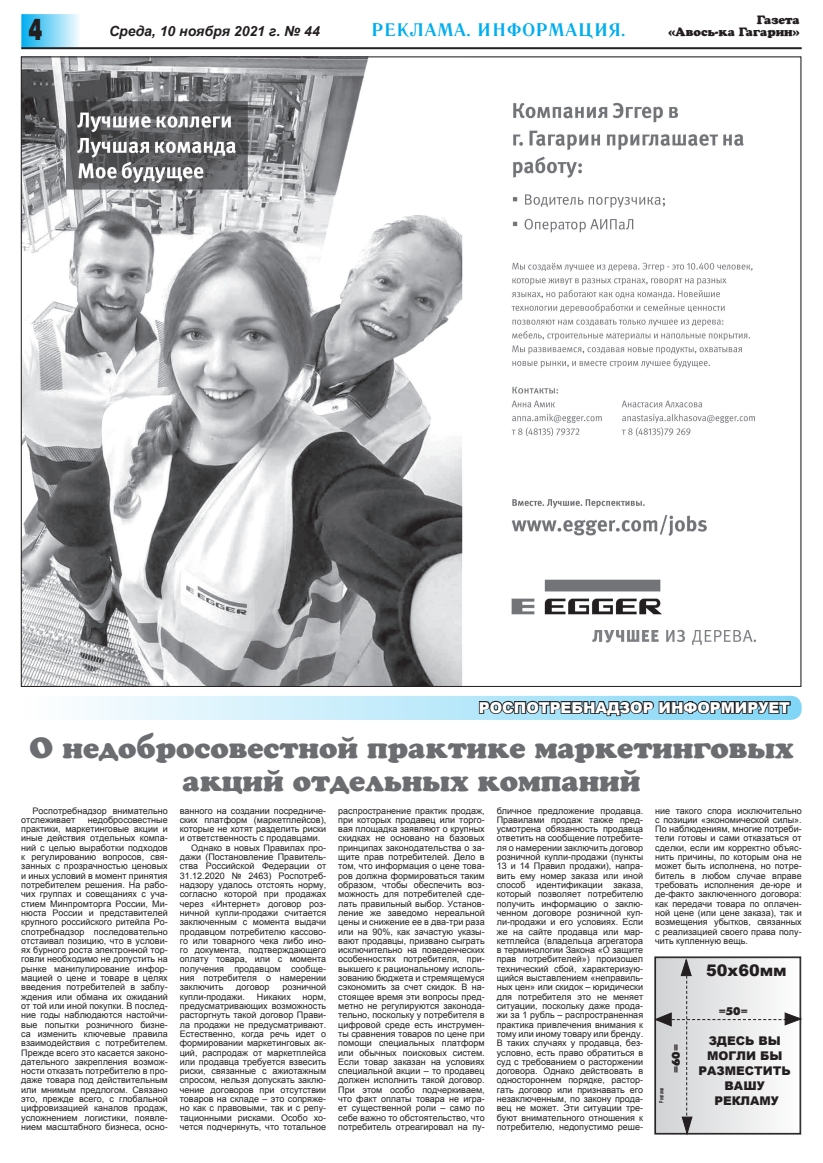
<style>
.page{position:relative;width:823px;height:1163px;background:#fff}
.page>*{position:absolute;margin:0;border:0;box-sizing:border-box;transform-origin:0 0}
.t1{font:30px "Futuris Extra C Bold";color:#231f20;scale:.67 1}
.t2{font:29px/33px "AG Crown Style";color:#6c6d70;text-align:center}
.t3{font:700 18px "Literaturnaya";letter-spacing:-.04em;color:#00aeef}
.t4{font:900 16px "Arial";color:#231f20}
.t5{font:900 15px "Arial";color:#fff}
.t6{font:italic 700 14px "Arial";color:#231f20}
.t7{font:900 12px/15px "Arial";color:#231f20;text-align:center}
.t8{font:12px/12px "AG Crown Style";color:#231f20;text-align:right}
.t9{font:11px "Futuris Extra C Bold";color:#231f20}
.t10{font:9px/9.3px "Arial";color:#231f20;text-align:justify}
.t11{font:700 5.8px "Arial";color:#231f20;scale:.61 1}
</style>
<div class="page">
<div style="left:21px;top:14px;width:59px;height:34px;background:linear-gradient(to right,#01aeef,#f7fcfe);border:1px solid #00aeef"></div>
<hr style="left:21px;top:47px;width:780px;height:2px;background:#231f20">
<svg style="left:654px;top:956px;width:147px;height:178px"></svg>
<div style="left:21px;top:695px;width:780px;height:24px;background:linear-gradient(to right,#fffefe,#80d6f7);border-radius:11px"></div>
<svg style="left:477px;top:695px;width:314px;height:22px;background:#6e92a0"></svg>
<img style="left:23px;top:59px;width:733px;height:625px">
<h1 class="t1" style="left:29px;top:14px;width:22px">4</h1>
<h3 class="t6" style="left:109px;top:22px;width:212px">Среда, 10 ноября 2021 г. № 44</h3>
<h3 class="t3" style="left:370px;top:19px;width:256px">РЕКЛАМА. ИНФОРМАЦИЯ.</h3>
<h3 class="t8" style="left:668px;top:13px;width:132px">Газета<br>«Авось-ка Гагарин»</h3>
<h3 class="t5" style="left:478px;top:696px;width:312px">РОСПОТРЕБНАДЗОР ИНФОРМИРУЕТ</h3>
<h2 class="t2" style="left:29px;top:731px;width:765px">О недобросовестной практике маркетинговых акций отдельных компаний</h2>
<p class="t10" style="left:21px;top:805px;width:148px;text-indent:11px">Роспотребнадзор внимательно отслеживает</p>
<p class="t10" style="left:338px;top:805px;width:148px">распространение практик продаж, при которых продавец или торго&shy;вая площадка заявляют о крупных скидках не основано на базовых принципах законодательства о за&shy;щите прав потребителей. Дело в том, что информация о цене това&shy;ров должна формироваться таким образом, чтобы обеспечить воз&shy;можность для потребителей сде&shy;лать правильный выбор. Установ&shy;ление же заведомо нереальной цены и снижение ее в два-три раза или на 90%, как зачастую указы&shy;вают продавцы, призвано сыграть исключительно на поведенческих особенностях потребителя, при&shy;выкшего к рациональному исполь&shy;зованию бюджета и стремящемуся сэкономить за счет скидок. В на&shy;стоящее время эти вопросы пред&shy;метно не регулируются законода&shy;тельно, поскольку у потребителя в цифровой среде есть инструмен&shy;ты сравнения товаров по цене при помощи специальных платформ или обычных поисковых систем.<br>Если товар заказан на условиях специальной акции – то продавец должен исполнить такой договор.<br>При этом особо подчеркиваем, что факт оплаты товара не игра&shy;ет существенной роли – само по себе важно то обстоятельство, что потребитель отреагировал на пу-</p>
<p class="t10" style="left:496px;top:805px;width:148px">бличное предложение продавца.<br>Правилами продаж также пред&shy;усмотрена обязанность продавца ответить на сообщение потребите&shy;ля о намерении заключить договор розничной купли-продажи (пункты 13 и 14 Правил продажи), напра&shy;вить ему номер заказа или иной способ идентификации заказа, который позволяет потребителю получить информацию о заклю&shy;ченном договоре розничной куп&shy;ли-продажи и его условиях. Если же на сайте продавца или мар&shy;кетплейса (владельца агрегатора в терминологии Закона «О защите прав потребителей») произошел технический сбой, характеризую&shy;щийся выставлением «неправиль&shy;ных цен» или скидок – юридически для потребителя это не меняет ситуации, поскольку даже прода&shy;жи за 1 рубль – распространенная практика привлечения внимания к тому или иному товару или бренду.<br>В таких случаях у продавца, без&shy;условно, есть право обратиться в суд с требованием о расторжении договора. Однако действовать в одностороннем порядке, растор&shy;гать договор или признавать его незаключенным, по закону прода&shy;вец не может. Эти ситуации тре&shy;буют внимательного отношения к потребителю, недопустимо реше-</p>
<p class="t10" style="left:654px;top:805px;width:148px">ние такого спора исключительно с позиции «экономической силы».<br>По наблюдениям, многие потреби&shy;тели готовы и сами отказаться от сделки, если им корректно объяс&shy;нить причины, по которым она не может быть исполнена, но потре&shy;битель в любом случае вправе требовать исполнения де-юре и де-факто заключенного договора: как передачи товара по оплачен&shy;ной цене (или цене заказа), так и возмещения убытков, связанных с реализацией своего права полу&shy;чить купленную вещь.</p>
<p class="t10" style="left:180px;top:805px;width:148px">ванного на создании посредниче-</p>
<p class="t10" style="left:180px;top:815px;width:148px">ских платформ (маркетплейсов),</p>
<p class="t10" style="left:180px;top:824px;width:148px">которые не хотят разделить риски</p>
<p class="t10" style="left:180px;top:833px;width:142px">и ответственность с продавцами.</p>
<p class="t10" style="left:191px;top:842px;width:136px">Однако в новых Правилах про-</p>
<p class="t10" style="left:180px;top:852px;width:148px">дажи (Постановление Правитель-</p>
<p class="t10" style="left:180px;top:861px;width:148px">ства Российской Федерации от</p>
<p class="t10" style="left:180px;top:870px;width:148px">31.12.2020 № 2463) Роспотреб-</p>
<p class="t10" style="left:180px;top:880px;width:148px">надзору удалось отстоять норму,</p>
<p class="t10" style="left:180px;top:889px;width:148px">согласно которой при продажах</p>
<p class="t10" style="left:180px;top:898px;width:148px">через «Интернет» договор роз-</p>
<p class="t10" style="left:180px;top:908px;width:148px">ничной купли-продажи считается</p>
<p class="t10" style="left:180px;top:917px;width:148px">заключенным с момента выдачи</p>
<p class="t10" style="left:180px;top:926px;width:148px">продавцом потребителю кассово-</p>
<p class="t10" style="left:180px;top:935px;width:148px">го или товарного чека либо ино-</p>
<p class="t10" style="left:180px;top:945px;width:148px">го документа, подтверждающего</p>
<p class="t10" style="left:180px;top:954px;width:148px">оплату товара, или с момента</p>
<p class="t10" style="left:180px;top:963px;width:148px">получения продавцом сообще-</p>
<p class="t10" style="left:180px;top:973px;width:148px">ния потребителя о намерении</p>
<p class="t10" style="left:180px;top:982px;width:45px">заключить</p>
<p class="t10" style="left:236px;top:982px;width:35px">договор</p>
<p class="t10" style="left:282px;top:982px;width:45px">розничной</p>
<p class="t10" style="left:180px;top:991px;width:67px">купли-продажи.</p>
<p class="t10" style="left:257px;top:991px;width:35px">Никаких</p>
<p class="t10" style="left:21px;top:815px;width:148px;text-indent:67px">недобросовестные практики, маркетинговые акции и иные действия отдельных компа&shy;ний с целью выработки подходов к регулированию вопросов, свя&shy;занных с прозрачностью ценовых и иных условий в момент принятия потребителем решения. На рабо&shy;чих группах и совещаниях с уча&shy;стием Минпромторга России, Ми&shy;нюста России и представителей крупного российского ритейла Ро&shy;спотребнадзор последовательно отстаивал позицию, что в услови&shy;ях бурного роста электронной тор&shy;говли необходимо не допустить на рынке манипулирование инфор&shy;мацией о цене и товаре в целях введения потребителей в заблу&shy;ждения или обмана их ожиданий от той или иной покупки. В послед&shy;ние годы наблюдаются настойчи&shy;вые попытки розничного бизне&shy;са изменить ключевые правила взаимодействия с потребителем.<br>Прежде всего это касается законо&shy;дательного закрепления возмож&shy;ности отказать потребителю в про&shy;даже товара под действительным или мнимым предлогом. Связано это, прежде всего, с глобальной цифровизацией каналов продаж, усложнением логистики, появле&shy;нием масштабного бизнеса, осно-</p>
<h3 class="t4" style="left:705px;top:958px;width:82px">50х60мм</h3>
<p class="t10" style="left:180px;top:991px;width:148px;text-indent:123px">норм, предусматривающих возможность расторгнуть такой договор Прави&shy;ла продажи не предусматривают.<br>Естественно, когда речь идет о формировании маркетинговых ак&shy;ций, распродаж от маркетплейса или продавца требуется взвесить риски, связанные с ажиотажным спросом, нельзя допускать заклю&shy;чение договоров при отсутствии товаров на складе – это сопряже&shy;но как с правовыми, так и с репу&shy;тационными рисками. Особо хо&shy;чется подчеркнуть, что тотальное</p>
<p class="t9" style="left:718px;top:1005px;width:30px">=50=</p>
<p class="t9" style="left:669px;top:1073px;width:30px;rotate:-90deg">=60=</p>
<h3 class="t7" style="left:698px;top:1032px;width:94px">ЗДЕСЬ ВЫ<br>МОГЛИ БЫ<br>РАЗМЕСТИТЬ<br>ВАШУ<br>РЕКЛАМУ</h3>
<p class="t11" style="left:657px;top:1102px;width:26px;rotate:-90deg">Реклама</p>
</div>
